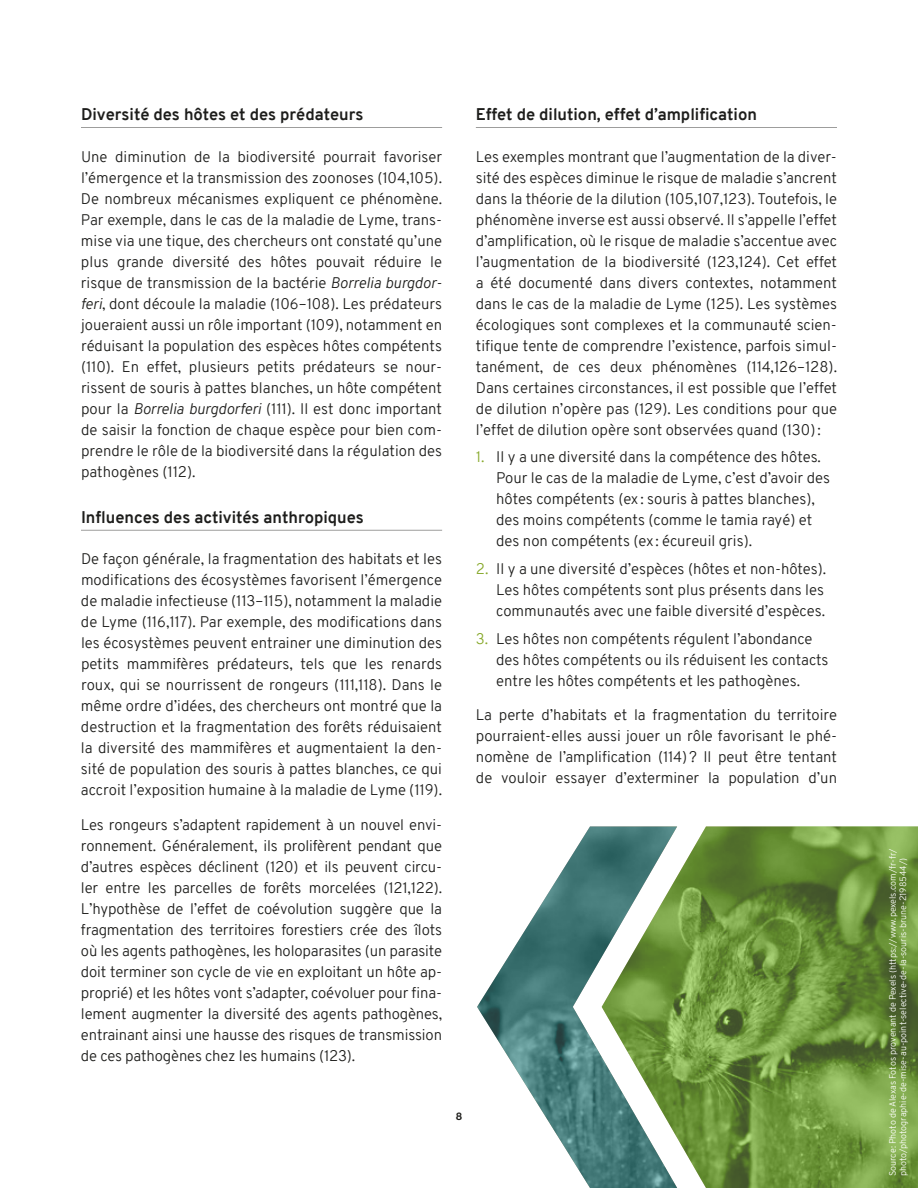
<style>
.page{position:relative;width:918px;height:1188px;background:#fff}
.page>*{position:absolute;margin:0;border:0;box-sizing:border-box;transform-origin:0 0}
.t1{font:700 16.5px "Overpass";color:#1d1d1b}
.t2{font:300 15px/21px "Overpass";color:#1d1d1b;text-align:justify}
.t3{font:700 10.5px "Helvetica Neue LT Std";color:#1d1d1b}
.t4{font:300 9px/10.5px "Overpass";color:#fff}
.s1{font-style:italic}
.s2{color:#86a829}
</style>
<div class="page">
<hr style="left:81px;top:127px;width:361px;height:1px;background:#9d9d9c">
<hr style="left:81px;top:530px;width:361px;height:1px;background:#9d9d9c">
<hr style="left:476px;top:127px;width:361px;height:1px;background:#9d9d9c">
<img style="left:477px;top:826px;width:125px;height:362px">
<img style="left:602px;top:826px;width:316px;height:362px">
<p class="t1" style="left:81px;top:103px;width:284px">Diversité des hôtes et des prédateurs</p>
<p class="t2" style="left:81px;top:146px;width:363px">Une diminution de la biodiversité pourrait favoriser l’émergence et la transmission des zoonoses (104,105).<br>De nombreux mécanismes expliquent ce phénomène.<br>Par exemple, dans le cas de la maladie de Lyme, trans&shy;mise via une tique, des chercheurs ont constaté qu’une plus grande diversité des hôtes pouvait réduire le risque de transmission de la bactérie <span class="s1">Borrelia burgdor&shy;feri</span>, dont découle la maladie (106–108). Les prédateurs joueraient aussi un rôle important (109), notamment en réduisant la population des espèces hôtes compétents (110). En effet, plusieurs petits prédateurs se nour&shy;rissent de souris à pattes blanches, un hôte compétent pour la <span class="s1">Borrelia burgdorferi</span> (111). Il est donc important de saisir la fonction de chaque espèce pour bien com&shy;prendre le rôle de la biodiversité dans la régulation des pathogènes (112).</p>
<p class="t1" style="left:81px;top:506px;width:284px">Influences des activités anthropiques</p>
<p class="t2" style="left:81px;top:549px;width:363px">De façon générale, la fragmentation des habitats et les modifications des écosystèmes favorisent l’émergence de maladie infectieuse (113–115), notamment la maladie de Lyme (116,117). Par exemple, des modifications dans les écosystèmes peuvent entrainer une diminution des petits mammifères prédateurs, tels que les renards roux, qui se nourrissent de rongeurs (111,118). Dans le même ordre d’idées, des chercheurs ont montré que la destruction et la fragmentation des forêts réduisaient la diversité des mammifères et augmentaient la den&shy;sité de population des souris à pattes blanches, ce qui accroit l’exposition humaine à la maladie de Lyme (119).</p>
<p class="t2" style="left:81px;top:814px;width:363px">Les rongeurs s’adaptent rapidement à un nouvel envi&shy;ronnement. Généralement, ils prolifèrent pendant que d’autres espèces déclinent (120) et ils peuvent circu&shy;ler entre les parcelles de forêts morcelées (121,122).<br>L’hypothèse de l’effet de coévolution suggère que la fragmentation des territoires forestiers crée des îlots où les agents pathogènes, les holoparasites (un parasite doit terminer son cycle de vie en exploitant un hôte ap&shy;proprié) et les hôtes vont s’adapter, coévoluer pour fina&shy;lement augmenter la diversité des agents pathogènes, entrainant ainsi une hausse des risques de transmission de ces pathogènes chez les humains (123).</p>
<p class="t1" style="left:476px;top:103px;width:283px">Effet de dilution, effet d’amplification</p>
<p class="t2" style="left:476px;top:146px;width:363px">Les exemples montrant que l’augmentation de la diver&shy;sité des espèces diminue le risque de maladie s’ancrent dans la théorie de la dilution (105,107,123). Toutefois, le phénomène inverse est aussi observé. Il s’appelle l’effet d’amplification, où le risque de maladie s’accentue avec l’augmentation de la biodiversité (123,124). Cet effet a été documenté dans divers contextes, notamment dans le cas de la maladie de Lyme (125). Les systèmes écologiques sont complexes et la communauté scien&shy;tifique tente de comprendre l’existence, parfois simul&shy;tanément, de ces deux phénomènes (114,126–128).<br>Dans certaines circonstances, il est possible que l’effet de dilution n’opère pas (129). Les conditions pour que l’effet de dilution opère sont observées quand (130):</p>
<p class="t2" style="left:496px;top:447px;width:335px;text-align:left;text-indent:-20px"><span class="s2">1.</span> Il y a une diversité dans la compétence des hôtes.<br>Pour le cas de la maladie de Lyme, c’est d’avoir des hôtes compétents (ex: souris à pattes blanches), des moins compétents (comme le tamia rayé) et des non compétents (ex: écureuil gris).</p>
<p class="t2" style="left:496px;top:558px;width:332px;text-align:left;text-indent:-20px"><span class="s2">2.</span> Il y a une diversité d’espèces (hôtes et non-hôtes).<br>Les hôtes compétents sont plus présents dans les communautés avec une faible diversité d’espèces.</p>
<p class="t2" style="left:496px;top:628px;width:334px;text-align:left;text-indent:-20px"><span class="s2">3.</span> Les hôtes non compétents régulent l’abondance des hôtes compétents ou ils réduisent les contacts entre les hôtes compétents et les pathogènes.</p>
<p class="t2" style="left:476px;top:705px;width:363px">La perte d’habitats et la fragmentation du territoire pourraient-elles aussi jouer un rôle favorisant le phé&shy;nomène de l’amplification (114)? Il peut être tentant de vouloir essayer d’exterminer la population d’un</p>
<p class="t3" style="left:456px;top:1110px;width:7px">8</p>
<p class="t4" style="left:887px;top:1176px;width:329px;rotate:-90deg">Source: Photo de Alexas Fotos provenant de Pexels (https://www.pexels.com/fr-fr/ photo/photographie-de-mise-au-point-selective-de-la-souris-brune-2198544/)</p>
</div>
